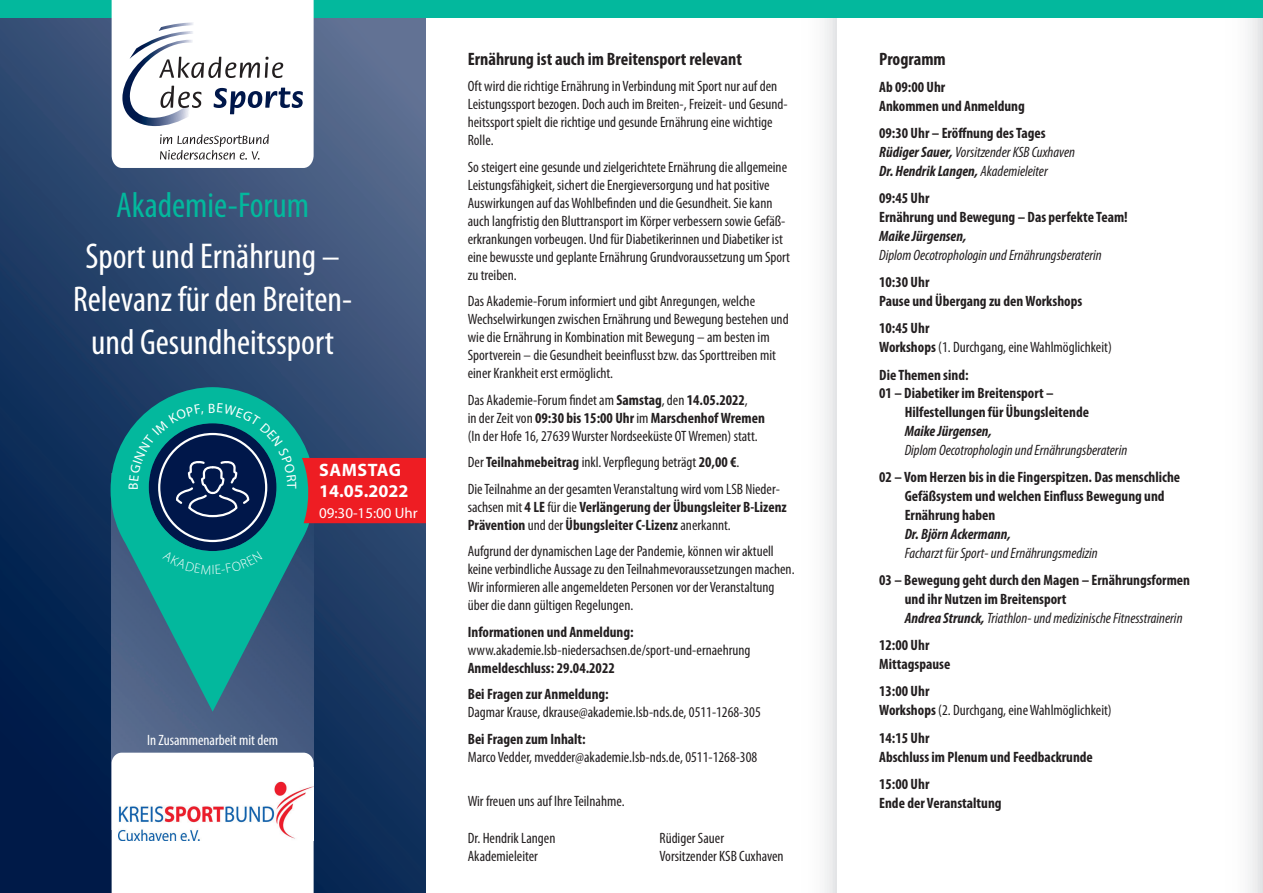
<style>
.page{position:relative;width:1263px;height:893px;background:#fff}
.page>*{position:absolute;margin:0;border:0;box-sizing:border-box;transform-origin:0 0}
.t1{font:condensed 36px/43.2px "Myriad Pro";color:#fff;text-align:center}
.t2{font:condensed 36px "Myriad Pro";color:#03b89d}
.t3{font:700 condensed 18px "Myriad Pro";color:#231f20}
.t4{font:700 18px/21px "Myriad Pro";color:#fff}
.t5{font:condensed 15px/18px "Myriad Pro";color:#231f20}
.t6{font:700 condensed 15px/18.9px "Myriad Pro";color:#231f20}
.t7{font:italic condensed 15px/18.9px "Myriad Pro";color:#231f20}
.t8{font:italic 700 condensed 15px "Myriad Pro";color:#231f20}
.t9{font:condensed 15px "Myriad Pro";color:#fff}
.t10{font:15px "Myriad Pro";color:#fff}
.s1{font-weight:700}
.s2{font-weight:400}
.s3{font-weight:700;font-style:normal}
.s4{font-style:italic}
.s5{font-weight:400;font-style:italic}
</style>
<div class="page">
<svg style="left:426px;top:17px;width:412px;height:876px"></svg>
<div style="left:425px;top:0;width:413px;height:17px;background:#03b89d"></div>
<img style="left:0;top:17px;width:425px;height:876px">
<img style="left:425px;top:0;width:1px;height:893px">
<img style="left:112px;top:712px;width:202px;height:41px">
<div style="left:0;top:0;width:425px;height:17px;background:#03b89d"></div>
<svg style="left:112px;top:753px;width:202px;height:140px"></svg>
<svg style="left:111px;top:387px;width:204px;height:325px;background:#267b88"></svg>
<img style="left:118px;top:767px;width:196px;height:73px">
<svg style="left:112px;top:0;width:202px;height:168px"></svg>
<div style="left:302px;top:458px;width:123px;height:65px;background:#ee1d23"></div>
<div style="left:838px;top:0;width:425px;height:17px;background:#03b89d"></div>
<svg style="left:129px;top:403px;width:167px;height:139px;background:#126c7a"></svg>
<div style="left:162px;top:551px;width:100px;height:23px;background:#03b89d"></div>
<h1 class="t2" style="left:116px;top:185px;width:194px">Akademie-Forum</h1>
<h1 class="t1" style="left:73px;top:235px;width:280px">Sport und Ernährung –<br>Relevanz für den Breiten&shy;und Gesundheitssport</h1>
<p class="t4" style="left:319px;top:460px;width:91px">SAMSTAG<br>14.05.2022</p>
<p class="t10" style="left:319px;top:505px;width:100px">09:30-15:00 Uhr</p>
<p class="t9" style="left:147px;top:732px;width:133px">In Zusammenarbeit mit dem</p>
<p class="t3" style="left:468px;top:49px;width:276px">Ernährung ist auch im Breitensport relevant</p>
<p class="t5" style="left:468px;top:77px;width:321px">Oft wird die richtige Ernährung in Verbindung mit Sport nur auf den Leistungssport bezogen. Doch auch im Breiten-, Freizeit- und Gesund&shy;heitssport spielt die richtige und gesunde Ernährung eine wichtige Rolle.</p>
<p class="t5" style="left:468px;top:158px;width:324px">So steigert eine gesunde und zielgerichtete Ernährung die allgemeine Leistungsfähigkeit, sichert die Energieversorgung und hat positive Auswirkungen auf das Wohlbefinden und die Gesundheit. Sie kann auch langfristig den Bluttransport im Körper verbessern sowie Gefäß&shy;erkrankungen vorbeugen. Und für Diabetikerinnen und Diabetiker ist eine bewusste und geplante Ernährung Grundvoraussetzung um Sport zu treiben.</p>
<p class="t5" style="left:468px;top:292px;width:322px">Das Akademie-Forum informiert und gibt Anregungen, welche Wechselwirkungen zwischen Ernährung und Bewegung bestehen und wie die Ernährung in Kombination mit Bewegung – am besten im Sportverein – die Gesundheit beeinflusst bzw. das Sporttreiben mit einer Krankheit erst ermöglicht.</p>
<p class="t5" style="left:468px;top:391px;width:299px">Das Akademie-Forum findet am <span class="s1">Samstag</span>, den <span class="s1">14.05.2022</span>,<br>in der Zeit von <span class="s1">09:30 bis 15:00 Uhr</span> im <span class="s1">Marschenhof Wremen </span>(In der Hofe 16, 27639 Wurster Nordseeküste OT Wremen) statt.</p>
<p class="t5" style="left:468px;top:449px;width:314px;line-height:26.5px">Der <span class="s1">Teilnahmebeitrag</span> inkl. Verpflegung beträgt <span class="s1">20,00 €</span>.<br>Die Teilnahme an der gesamten Veranstaltung wird vom LSB Nieder-</p>
<p class="t6" style="left:468px;top:498px;width:321px;line-height:18px"><span class="s2">sachsen mit</span> 4 LE <span class="s2">für die</span> Verlängerung der Übungsleiter B-Lizenz<br>Prävention <span class="s2">und der</span> Übungsleiter C-Lizenz <span class="s2">anerkannt.</span></p>
<p class="t5" style="left:468px;top:542px;width:328px">Aufgrund der dynamischen Lage der Pandemie, können wir aktuell keine verbindliche Aussage zu den Teilnahmevoraussetzungen machen.<br>Wir informieren alle angemeldeten Personen vor der Veranstaltung über die dann gültigen Regelungen.</p>
<p class="t6" style="left:468px;top:622px;width:167px">Informationen und Anmeldung:</p>
<p class="t5" style="left:468px;top:641px;width:284px">www.akademie.lsb-niedersachsen.de/sport-und-ernaehrung</p>
<p class="t6" style="left:468px;top:655px;width:149px;line-height:26.5px">Anmeldeschluss: 29.04.2022<br>Bei Fragen zur Anmeldung:</p>
<p class="t5" style="left:468px;top:703px;width:295px">Dagmar Krause, dkrause@akademie.lsb-nds.de, 0511-1268-305</p>
<p class="t6" style="left:468px;top:729px;width:119px">Bei Fragen zum Inhalt:</p>
<p class="t5" style="left:468px;top:748px;width:291px">Marco Vedder, mvedder@akademie.lsb-nds.de, 0511-1268-308</p>
<p class="t5" style="left:468px;top:792px;width:158px">Wir freuen uns auf Ihre Teilnahme.</p>
<p class="t5" style="left:468px;top:829px;width:89px">Dr. Hendrik Langen<br>Akademieleiter</p>
<p class="t5" style="left:659px;top:829px;width:126px">Rüdiger Sauer<br>Vorsitzender KSB Cuxhaven</p>
<p class="t3" style="left:879px;top:49px;width:68px">Programm</p>
<p class="t6" style="left:879px;top:78px;width:147px">Ab 09:00 Uhr<br>Ankommen und Anmeldung</p>
<p class="t7" style="left:879px;top:124px;width:197px"><span class="s3">09:30 Uhr – Eröffnung des Tages<br></span><span class="s1">Rüdiger Sauer,</span> Vorsitzender KSB Cuxhaven<br><span class="s1">Dr. Hendrik Langen,</span> Akademieleiter</p>
<p class="t6" style="left:879px;top:189px;width:250px">09:45 Uhr<br>Ernährung und Bewegung – Das perfekte Team!</p>
<p class="t8" style="left:879px;top:228px;width:89px">Maike Jürgensen,</p>
<p class="t7" style="left:879px;top:246px;width:224px">Diplom Oecotrophologin und Ernährungsberaterin</p>
<p class="t6" style="left:879px;top:273px;width:205px">10:30 Uhr<br>Pause und Übergang zu den Workshops</p>
<p class="t5" style="left:879px;top:319px;width:234px;line-height:18.9px"><span class="s1">10:45 Uhr<br>Workshops</span> (1. Durchgang, eine Wahlmöglichkeit)</p>
<p class="t6" style="left:879px;top:365px;width:91px">Die Themen sind:</p>
<p class="t6" style="left:879px;top:384px;width:176px">01 – Diabetiker im Breitensport –</p>
<p class="t6" style="left:905px;top:403px;width:186px">Hilfestellungen für Übungsleitende</p>
<p class="t8" style="left:905px;top:423px;width:89px">Maike Jürgensen,</p>
<p class="t7" style="left:905px;top:441px;width:224px">Diplom Oecotrophologin und Ernährungsberaterin</p>
<p class="t6" style="left:905px;top:468px;width:277px;text-indent:-26px">02 – Vom Herzen bis in die Fingerspitzen. Das menschliche<br>Gefäßsystem und welchen Einfluss Bewegung und<br>Ernährung haben</p>
<p class="t8" style="left:905px;top:526px;width:108px">Dr. Björn Ackermann,</p>
<p class="t7" style="left:905px;top:544px;width:195px">Facharzt für Sport- und Ernährungsmedizin</p>
<p class="t6" style="left:905px;top:571px;width:287px;text-indent:-26px">03 – Bewegung geht durch den Magen – Ernährungsformen und ihr Nutzen im Breitensport<br><span class="s4">Andrea Strunck,</span> <span class="s5">Triathlon- und medizinische Fitnesstrainerin</span></p>
<p class="t6" style="left:879px;top:636px;width:73px">12:00 Uhr<br>Mittagspause</p>
<p class="t5" style="left:879px;top:682px;width:234px;line-height:18.9px"><span class="s1">13:00 Uhr<br>Workshops</span> (2. Durchgang, eine Wahlmöglichkeit)</p>
<p class="t6" style="left:879px;top:728px;width:215px">14:15 Uhr<br>Abschluss im Plenum und Feedbackrunde</p>
<p class="t6" style="left:879px;top:775px;width:124px">15:00 Uhr<br>Ende der Veranstaltung</p>
</div>
